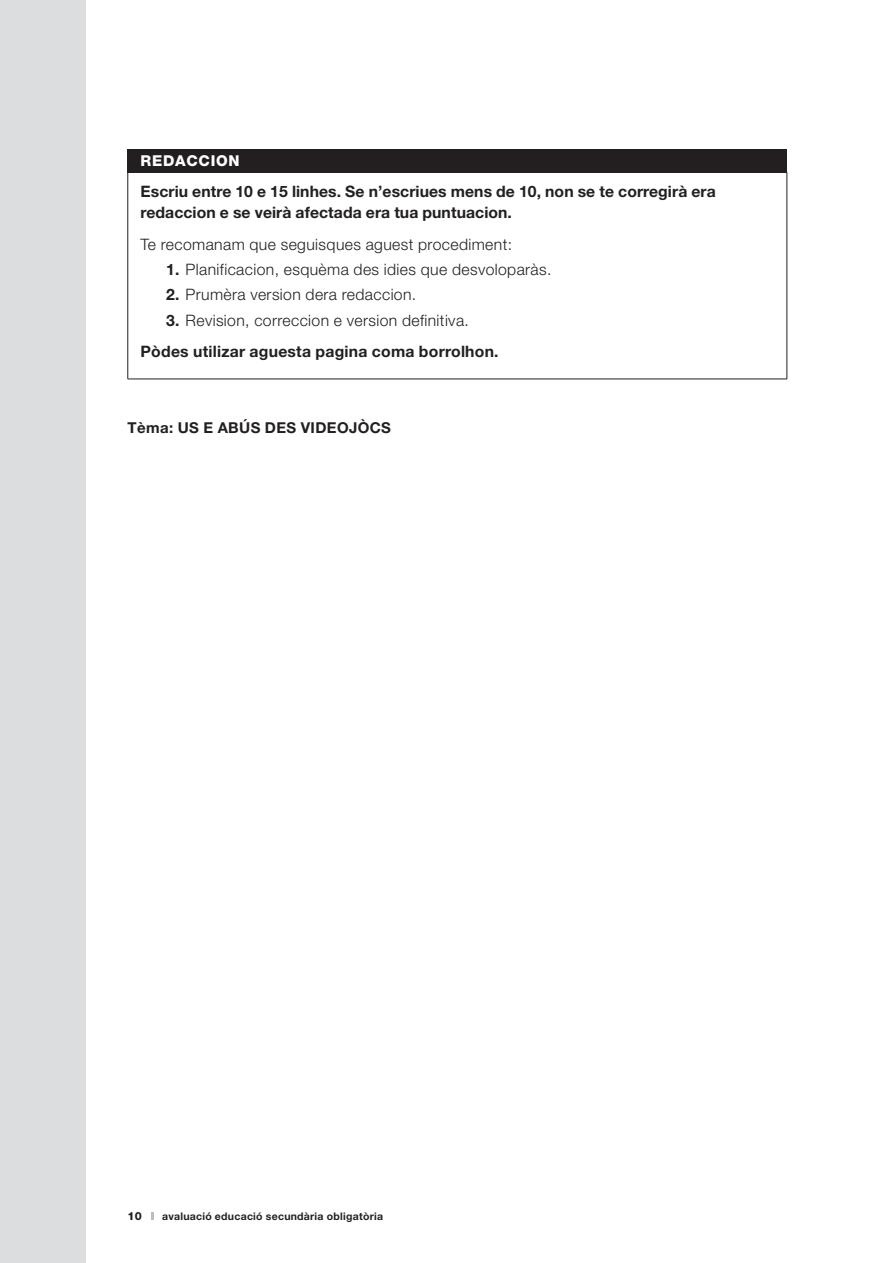
<style>
.page{position:relative;width:893px;height:1263px;background:#fff}
.page>*{position:absolute;margin:0;border:0;box-sizing:border-box;transform-origin:0 0}
.ACTIVITAT_EXPLICACIÓ{font:300 15.75px "Helvetica Neue";letter-spacing:.025em;color:#231f20}
.ACTIVITAT_EXPLICACIÓ-2{font:700 15.75px/21px "Helvetica Neue";letter-spacing:.005em;color:#231f20}
.PREGUNTA_CATALÀ_ESO{font:700 15px "Helvetica Neue";letter-spacing:.025em;color:#231f20}
.ACTIVITAT_TITOL_ESO{font:800 15px "Helvetica Neue";letter-spacing:.05em;color:#fff}
.t1{font:800 11.25px "Helvetica Neue";color:#231f20}
.t2{font:700 10.5px "Helvetica Neue";letter-spacing:.025em;color:#231f20}
.s1{font-weight:700}
</style>
<div class="page">
<div style="left:0;top:0;width:85px;height:1263px;background:#dcdddf"></div>
<svg style="left:151px;top:1212px;width:2px;height:8px"></svg>
<div style="left:128px;top:149px;width:659px;height:23px;background:#231f20"></div>
<hr style="left:787px;top:172px;width:1px;height:207px;background:#231f20">
<hr style="left:128px;top:172px;width:1px;height:207px;background:#231f20">
<hr style="left:128px;top:379px;width:659px;height:1px;background:#231f20">
<p class="ACTIVITAT_TITOL_ESO" style="left:141px;top:152px;width:101px">REDACCION</p>
<p class="ACTIVITAT_EXPLICACIÓ-2" style="left:141px;top:181px;width:577px">Escriu entre 10 e 15 linhes. Se n’escriues mens de 10, non se te corregirà era redaccion e se veirà afectada era tua puntuacion.</p>
<p class="ACTIVITAT_EXPLICACIÓ" style="left:141px;top:235px;width:373px">Te recomanam que seguisques aguest procediment:</p>
<p class="ACTIVITAT_EXPLICACIÓ" style="left:166px;top:260px;width:387px"><span class="s1">1.</span> Planificacion, esquèma des idies que desvoloparàs.</p>
<p class="ACTIVITAT_EXPLICACIÓ" style="left:166px;top:285px;width:252px"><span class="s1">2.</span> Prumèra version dera redaccion.</p>
<p class="ACTIVITAT_EXPLICACIÓ" style="left:166px;top:310px;width:304px"><span class="s1">3.</span> Revision, correccion e version definitiva.</p>
<p class="ACTIVITAT_EXPLICACIÓ-2" style="left:141px;top:341px;width:360px">Pòdes utilizar aguesta pagina coma borrolhon.</p>
<p class="PREGUNTA_CATALÀ_ESO" style="left:128px;top:418px;width:265px">Tèma: US E ABÚS DES VIDEOJÒCS</p>
<p class="t1" style="left:128px;top:1209px;width:16px">10</p>
<p class="t2" style="left:162px;top:1210px;width:222px">avaluació educació secundària obligatòria</p>
</div>
